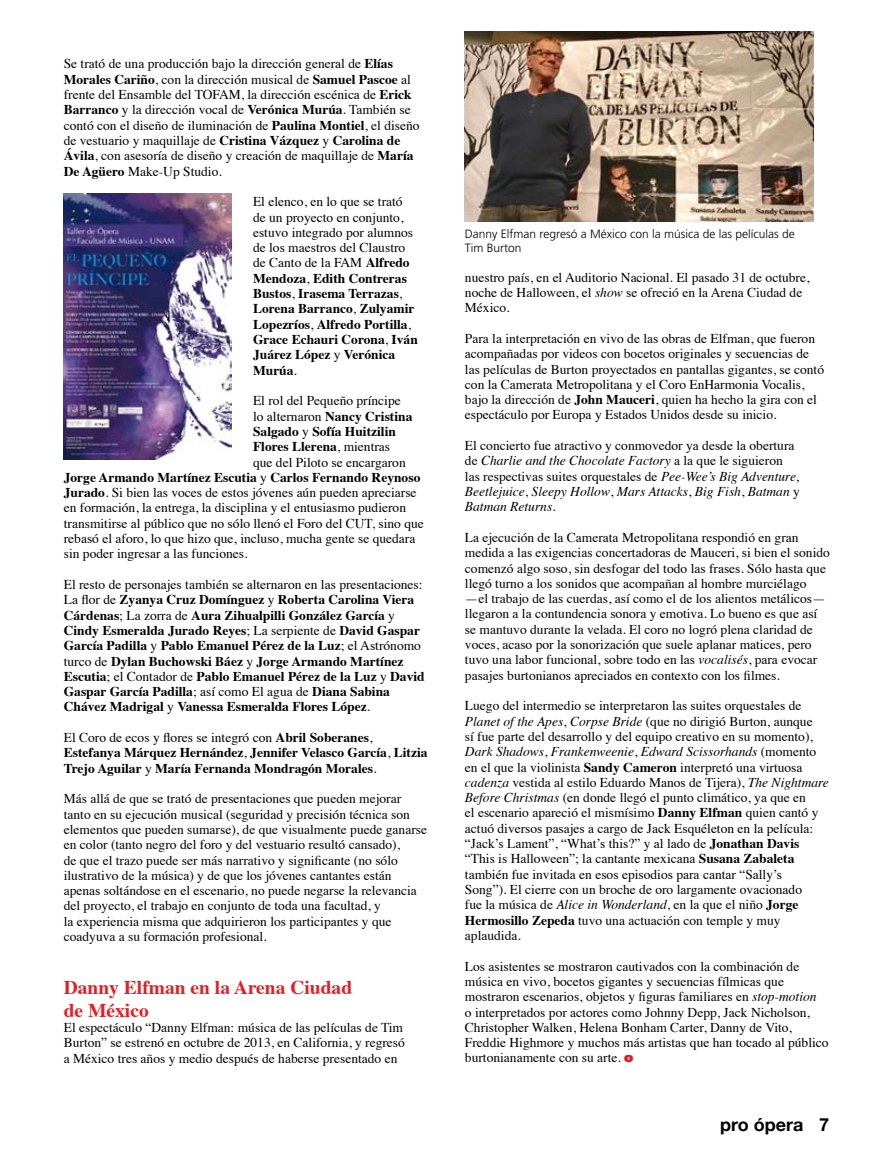
<style>
.page{position:relative;width:893px;height:1170px;background:#fff}
.page>*{position:absolute;margin:0;border:0;box-sizing:border-box;transform-origin:0 0}
.t1{font:700 19.5px/22.5px "Times";color:#e91c23}
.t2{font:700 18px "Helvetica Neue";color:#000}
.t3{font:13.5px/15.3px "Times";color:#000}
.t4{font:700 13.5px/15.3px "Times";color:#000}
.t5{font:300 12px/13.5px "Frutiger";color:#000}
.s1{font-weight:700}
.s2{font-weight:400}
.s3{font-style:italic}
.s4{font-family:"Frutiger";font-weight:900;color:#e91c23}
</style>
<div class="page">
<img style="left:64px;top:194px;width:167px;height:265px">
<img style="left:465px;top:32px;width:348px;height:190px">
<p class="t3" style="left:64px;top:55px;width:357px">Se trató de una producción bajo la dirección general de <span class="s1">Elías Morales Cariño</span>, con la dirección musical de <span class="s1">Samuel Pascoe</span> al frente del Ensamble del TOFAM, la dirección escénica de <span class="s1">Erick Barranco</span> y la dirección vocal de <span class="s1">Verónica Murúa</span>. También se contó con el diseño de iluminación de <span class="s1">Paulina Montiel</span>, el diseño de vestuario y maquillaje de <span class="s1">Cristina Vázquez</span> y <span class="s1">Carolina de Ávila</span>, con asesoría de diseño y creación de maquillaje de <span class="s1">María De Agüero</span> Make-Up Studio.</p>
<p class="t4" style="left:253px;top:192px;width:166px"><span class="s2">El elenco, en lo que se trató de un proyecto en conjunto, estuvo integrado por alumnos de los maestros del Claustro de Canto de la FAM</span> Alfredo<br>Mendoza<span class="s2">,</span> Edith Contreras<br>Bustos<span class="s2">,</span> Irasema Terrazas<span class="s2">,<br></span>Lorena Barranco<span class="s2">,</span> Zulyamir<br>Lopezríos<span class="s2">,</span> Alfredo Portilla<span class="s2">,<br></span>Grace Echauri Corona<span class="s2">,</span> Iván<br>Juárez López <span class="s2">y</span> Verónica<br>Murúa<span class="s2">.</span></p>
<p class="t3" style="left:253px;top:392px;width:149px">El rol del Pequeño príncipe</p>
<p class="t4" style="left:253px;top:407px;width:161px"><span class="s2">lo alternaron</span> Nancy Cristina</p>
<p class="t4" style="left:253px;top:422px;width:144px">Salgado <span class="s2">y</span> Sofía Huitzilin</p>
<p class="t4" style="left:253px;top:437px;width:139px">Flores Llerena<span class="s2">, mientras</span></p>
<p class="t3" style="left:253px;top:453px;width:154px">que del Piloto se encargaron</p>
<p class="t4" style="left:64px;top:468px;width:358px">Jorge Armando Martínez Escutia <span class="s2">y</span> Carlos Fernando Reynoso</p>
<p class="t3" style="left:64px;top:483px;width:354px"><span class="s1">Jurado</span>. Si bien las voces de estos jóvenes aún pueden apreciarse</p>
<p class="t3" style="left:64px;top:499px;width:344px">en formación, la entrega, la disciplina y el entusiasmo pudieron</p>
<p class="t3" style="left:64px;top:514px;width:362px">transmitirse al público que no sólo llenó el Foro del CUT, sino que</p>
<p class="t3" style="left:64px;top:529px;width:353px">rebasó el aforo, lo que hizo que, incluso, mucha gente se quedara</p>
<p class="t3" style="left:64px;top:545px;width:185px">sin poder ingresar a las funciones.</p>
<p class="t4" style="left:64px;top:575px;width:362px"><span class="s2">El resto de personajes también se alternaron en las presentaciones:<br>La flor de</span> Zyanya Cruz Domínguez <span class="s2">y</span> Roberta Carolina Viera Cárdenas<span class="s2">; La zorra de</span> Aura Zihualpilli González García <span class="s2">y </span>Cindy Esmeralda Jurado Reyes<span class="s2">; La serpiente de</span> David Gaspar García Padilla <span class="s2">y</span> Pablo Emanuel Pérez de la Luz<span class="s2">; el Astrónomo turco de</span> Dylan Buchowski Báez <span class="s2">y</span> Jorge Armando Martínez Escutia<span class="s2">; el Contador de</span> Pablo Emanuel Pérez de la Luz <span class="s2">y</span> David Gaspar García Padilla<span class="s2">; así como El agua de</span> Diana Sabina Chávez Madrigal <span class="s2">y</span> Vanessa Esmeralda Flores López<span class="s2">.</span></p>
<p class="t4" style="left:64px;top:728px;width:365px"><span class="s2">El Coro de ecos y flores se integró con</span> Abril Soberanes<span class="s2">,<br></span>Estefanya Márquez Hernández<span class="s2">,</span> Jennifer Velasco García<span class="s2">,</span> Litzia<br>Trejo Aguilar <span class="s2">y</span> María Fernanda Mondragón Morales<span class="s2">.</span></p>
<p class="t3" style="left:64px;top:789px;width:365px">Más allá de que se trató de presentaciones que pueden mejorar tanto en su ejecución musical (seguridad y precisión técnica son elementos que pueden sumarse), de que visualmente puede ganarse en color (tanto negro del foro y del vestuario resultó cansado),<br>de que el trazo puede ser más narrativo y significante (no sólo ilustrativo de la música) y de que los jóvenes cantantes están apenas soltándose en el escenario, no puede negarse la relevancia del proyecto, el trabajo en conjunto de toda una facultad, y<br>la experiencia misma que adquirieron los participantes y que coadyuva a su formación profesional.</p>
<h1 class="t1" style="left:64px;top:974px;width:290px">Danny Elfman en la Arena Ciudad de México</h1>
<p class="t3" style="left:64px;top:1018px;width:343px">El espectáculo “Danny Elfman: música de las películas de Tim<br>Burton” se estrenó en octubre de 2013, en California, y regresó a México tres años y medio después de haberse presentado en</p>
<p class="t5" style="left:465px;top:227px;width:332px">Danny Elfman regresó a México con la música de las películas de<br>Tim Burton</p>
<p class="t3" style="left:465px;top:268px;width:346px">nuestro país, en el Auditorio Nacional. El pasado 31 de octubre, noche de Halloween, el <span class="s3">show</span> se ofreció en la Arena Ciudad de<br>México.</p>
<p class="t3" style="left:465px;top:329px;width:361px">Para la interpretación en vivo de las obras de Elfman, que fueron acompañadas por videos con bocetos originales y secuencias de las películas de Burton proyectados en pantallas gigantes, se contó con la Camerata Metropolitana y el Coro EnHarmonia Vocalis, bajo la dirección de <span class="s1">John Mauceri</span>, quien ha hecho la gira con el espectáculo por Europa y Estados Unidos desde su inicio.</p>
<p class="t3" style="left:465px;top:436px;width:336px">El concierto fue atractivo y conmovedor ya desde la obertura de <span class="s3">Charlie and the Chocolate Factory</span> a la que le siguieron las respectivas suites orquestales de <span class="s3">Pee-Wee’s Big Adventure</span>, <span class="s3">Beetlejuice</span>, <span class="s3">Sleepy Hollow</span>, <span class="s3">Mars Attacks</span>, <span class="s3">Big Fish</span>, <span class="s3">Batman</span> y <span class="s3">Batman Returns</span>.</p>
<p class="t3" style="left:465px;top:528px;width:366px">La ejecución de la Camerata Metropolitana respondió en gran medida a las exigencias concertadoras de Mauceri, si bien el sonido comenzó algo soso, sin desfogar del todo las frases. Sólo hasta que llegó turno a los sonidos que acompañan al hombre murciélago —el trabajo de las cuerdas, así como el de los alientos metálicos— llegaron a la contundencia sonora y emotiva. Lo bueno es que así se mantuvo durante la velada. El coro no logró plena claridad de voces, acaso por la sonorización que suele aplanar matices, pero tuvo una labor funcional, sobre todo en las <span class="s3">vocalisés</span>, para evocar pasajes burtonianos apreciados en contexto con los filmes.</p>
<p class="t3" style="left:465px;top:697px;width:365px">Luego del intermedio se interpretaron las suites orquestales de <span class="s3">Planet of the Apes</span>, <span class="s3">Corpse Bride</span> (que no dirigió Burton, aunque<br>sí fue parte del desarrollo y del equipo creativo en su momento), <span class="s3">Dark Shadows</span>, <span class="s3">Frankenweenie</span>, <span class="s3">Edward Scissorhands</span> (momento en el que la violinista <span class="s1">Sandy Cameron</span> interpretó una virtuosa <span class="s3">cadenza</span> vestida al estilo Eduardo Manos de Tijera), <span class="s3">The Nightmare Before Christmas</span> (en donde llegó el punto climático, ya que en<br>el escenario apareció el mismísimo <span class="s1">Danny Elfman</span> quien cantó y actuó diversos pasajes a cargo de Jack Esquéleton en la película: “Jack’s Lament”, “What’s this?” y al lado de <span class="s1">Jonathan Davis </span>“This is Halloween”; la cantante mexicana <span class="s1">Susana Zabaleta </span>también fue invitada en esos episodios para cantar “Sally’s<br>Song”). El cierre con un broche de oro largamente ovacionado<br>fue la música de <span class="s3">Alice in Wonderland</span>, en la que el niño <span class="s1">Jorge Hermosillo Zepeda</span> tuvo una actuación con temple y muy aplaudida.</p>
<p class="t3" style="left:465px;top:957px;width:365px">Los asistentes se mostraron cautivados con la combinación de música en vivo, bocetos gigantes y secuencias fílmicas que mostraron escenarios, objetos y figuras familiares en <span class="s3">stop-motion<br></span>o interpretados por actores como Johnny Depp, Jack Nicholson, Christopher Walken, Helena Bonham Carter, Danny de Vito, Freddie Highmore y muchos más artistas que han tocado al público burtonianamente con su arte. <span class="s4">o</span></p>
<h2 class="t2" style="left:720px;top:1112px;width:85px">pro ópera</h2>
</div>
